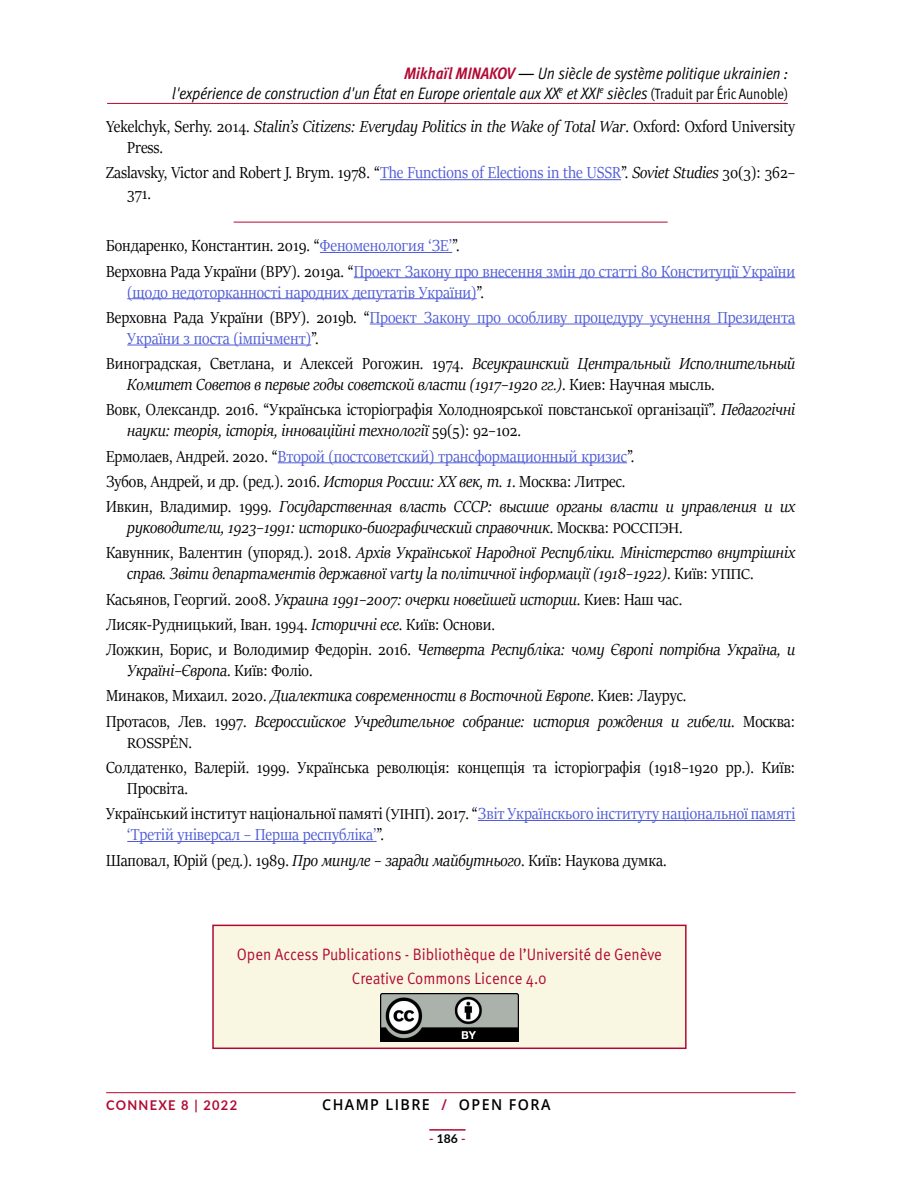
<style>
.page{position:relative;width:902px;height:1191px;background:#fff}
.page>*{position:absolute;margin:0;border:0;box-sizing:border-box;transform-origin:0 0}
.t1{font:italic 18px/25.2px "Sitka Banner";color:#000;scale:.9 1}
.t2{font:18px/21px "Sitka Banner";color:#000;scale:.9 1}
.t3{font:18px/25.2px "Sitka Banner";color:#4f5cd6;scale:.9 1}
.t4{font:16.5px/19.8px "Meta Pro Cond Norm Ita";letter-spacing:-.005em;color:#000;text-align:right}
.t5{font:16.5px/24px "Meta Pro Norm";color:#b20933;text-align:center;scale:.9 1}
.t6{font:16.2px "Sitka Banner";color:#000}
.t7{font:600 15px "Open Sans";letter-spacing:.1em;color:#000;scale:.95 1}
.t8{font:700 13.5px "Lato";letter-spacing:.1em;color:#b20933;scale:.95 1}
.t9{font:700 12.15px "Lato";color:#000}
.s1{font-family:"Meta Pro";font-weight:700;font-style:italic;font-stretch:condensed;color:#b20933}
.s2{font-family:"Open Sans"}
.s3{font-family:"Meta Pro Cond Norm";font-size:15px}
.s4{font-style:normal}
.s5{color:#4f5cd6}
.s6{font-style:italic}
.s7{color:#000}
.s8{font-style:normal;color:#4f5cd6}
.s9{font-style:normal;font-size:16.2px}
.s10{font-size:18px}
.s11{font-size:16.2px;color:#000}
.s12{color:#b20933}
</style>
<div class="page">
<hr style="left:429px;top:1129px;width:36px;height:1px;background:#b20933">
<hr style="left:107px;top:103px;width:680px;height:1px;background:#b20933">
<hr style="left:106px;top:1092px;width:689px;height:1px;background:#b20933">
<hr style="left:380px;top:179px;width:241px;height:1px;background:#4f5cd6">
<hr style="left:234px;top:222px;width:433px;height:1px;background:#b20933">
<hr style="left:320px;top:252px;width:132px;height:1px;background:#4f5cd6">
<hr style="left:354px;top:277px;width:441px;height:1px;background:#4f5cd6">
<hr style="left:127px;top:298px;width:349px;height:1px;background:#4f5cd6">
<hr style="left:370px;top:323px;width:425px;height:1px;background:#4f5cd6">
<hr style="left:127px;top:344px;width:184px;height:1px;background:#4f5cd6">
<hr style="left:278px;top:462px;width:349px;height:1px;background:#4f5cd6">
<hr style="left:478px;top:820px;width:317px;height:1px;background:#4f5cd6">
<hr style="left:127px;top:841px;width:249px;height:1px;background:#4f5cd6">
<div style="left:213px;top:925px;width:472px;height:123px;background:#f9f7e2"></div>
<div style="left:212px;top:924px;width:474px;height:125px;border:2px solid #b20933"></div>
<img style="left:381px;top:993px;width:137px;height:48px">
<p class="t4" style="left:172px;top:62px;width:617px"><span class="s1">Mikhaïl MINAKOV</span> <span class="s2">—</span> Un siècle de système politique ukrainien :<br>l'expérience de construction d'un État en Europe orientale aux XX<sup>e</sup> et XXI<sup>e</sup> siècles <span class="s3">(Traduit par Éric Aunoble)</span></p>
<p class="t1" style="left:127px;top:115px;width:743px;line-height:21px;text-indent:-21px"><span class="s4">Yekelchyk, Serhy. 2014.</span> Stalin’s Citizens: Everyday Politics in the Wake of Total War<span class="s4">. Oxford: Oxford University<br>Press.</span></p>
<p class="t2" style="left:127px;top:162px;width:743px;text-indent:-21px">Zaslavsky, Victor and Robert J. Brym. 1978. “<span class="s5">The Functions of Elections in the USSR</span>”. <span class="s6">Soviet Studies</span> 30(3): 362–<br>371.</p>
<p class="t3" style="left:106px;top:232px;width:767px"><span class="s7">Бондаренко, Константин. 2019. “</span>Феноменология ‘ЗЕ’<span class="s7">”.<br>Верховна Рада України (ВРУ). 2019a. “</span>Проект Закону про внесення змін до статті 80 Конституції України</p>
<p class="t3" style="left:106px;top:279px;width:767px;text-indent:21px">(щодо недоторканності народних депутатів України)<span class="s7">”.<br>Верховна Рада України (ВРУ). 2019b. “</span>Проект Закону про особливу процедуру усунення Президента</p>
<p class="t2" style="left:106px;top:325px;width:767px;line-height:25.2px;text-indent:21px"><span class="s5">України з поста (імпічмент)</span>”.<br>Виноградская, Светлана, и Алексей Рогожин. 1974. <span class="s6">Всеукраинский Центральный Исполнительный</span></p>
<p class="t2" style="left:106px;top:371px;width:767px;line-height:25.2px;text-indent:21px"><span class="s6">Комитет Советов в первые годы советской власти (1917–1920 гг.)</span>. Киев: Научная мысль.<br>Вовк, Олександр. 2016. “Українська історіографія Холодноярської повстанської організації”. <span class="s6">Педагогічні</span></p>
<p class="t1" style="left:106px;top:417px;width:767px;text-indent:21px">науки: теорія, історія, інноваційні технології <span class="s4">59(5): 92–102.<br>Ермолаев, Андрей. 2020. “</span><span class="s8">Второй (постсоветский) трансформационный кризис</span><span class="s4">”.<br>Зубов, Андрей, и др. (ред.). 2016.</span> История России: ХХ век, т. 1<span class="s4">. Москва: Литрес.<br>Ивкин, Владимир. 1999.</span> Государственная власть СССР: высшие органы власти и управления и их</p>
<p class="t1" style="left:106px;top:514px;width:767px;text-indent:21px">руководители, 1923–1991: историко-биографический справочник<span class="s4">. Москва:</span> <span class="s9">РОССПЭН</span><span class="s4">.<br>Кавунник, Валентин (упоряд.). 2018.</span> Архів Української Народної Республіки. Міністерство внутрішніх</p>
<p class="t1" style="left:106px;top:560px;width:767px;text-indent:21px">справ. Звіти департаментів державної varty la політичної інформації (1918–1922)<span class="s4">. Київ:</span> <span class="s9">УППС</span><span class="s4">.<br>Касьянов, Георгий. 2008.</span> Украина 1991–2007: очерки новейшей истории<span class="s4">. Киев: Наш час.<br>Лисяк-Рудницький, Іван. 1994.</span> Історичні ece<span class="s4">. Київ: Основи.<br>Ложкин, Борис, и Володимир Федорін. 2016.</span> Четверта Республіка: чому Європі потрібна Україна, и</p>
<p class="t1" style="left:106px;top:657px;width:767px;text-indent:21px">Україні–Європа<span class="s4">. Київ: Фоліо.<br>Минаков, Михаил. 2020.</span> Диалектика современности в Восточной Европе<span class="s4">. Киев: Лаурус.<br>Протасов, Лев. 1997.</span> Всероссийское Учредительное собрание: история рождения и гибели<span class="s4">. Москва:</span></p>
<p class="t6" style="left:127px;top:731px;width:66px">ROSSPĖN<span class="s10">.</span></p>
<p class="t2" style="left:127px;top:756px;width:743px;text-indent:-21px">Солдатенко, Валерій. 1999. Українська революція: концепція та історіографія (1918–1920 рр.). Київ:<br>Просвіта.</p>
<p class="t3" style="left:127px;top:802px;width:743px;line-height:21px;text-indent:-21px"><span class="s7">Український інститут національної памяті (</span><span class="s11">УІНП</span><span class="s7">). 2017. “</span>Звіт Українскього інституту національної памяті ‘Третій універсал – Перша республіка’<span class="s7">”.</span></p>
<p class="t2" style="left:106px;top:848px;width:624px">Шаповал, Юрій (ред.). 1989. <span class="s6">Про минуле – заради майбутнього</span>. Київ: Наукова думка.</p>
<p class="t5" style="left:237px;top:941px;width:474px">Open Access Publications - Bibliothèque de l’Université de Genève<br>Creative Commons Licence 4.0</p>
<p class="t8" style="left:106px;top:1095px;width:139px">CONNEXE 8 | 2022</p>
<p class="t7" style="left:322px;top:1094px;width:241px">CHAMP LIBRE <span class="s12">/</span> OPEN FORA</p>
<p class="t9" style="left:429px;top:1130px;width:38px"><span class="s12">-</span> 186 <span class="s12">-</span></p>
</div>
